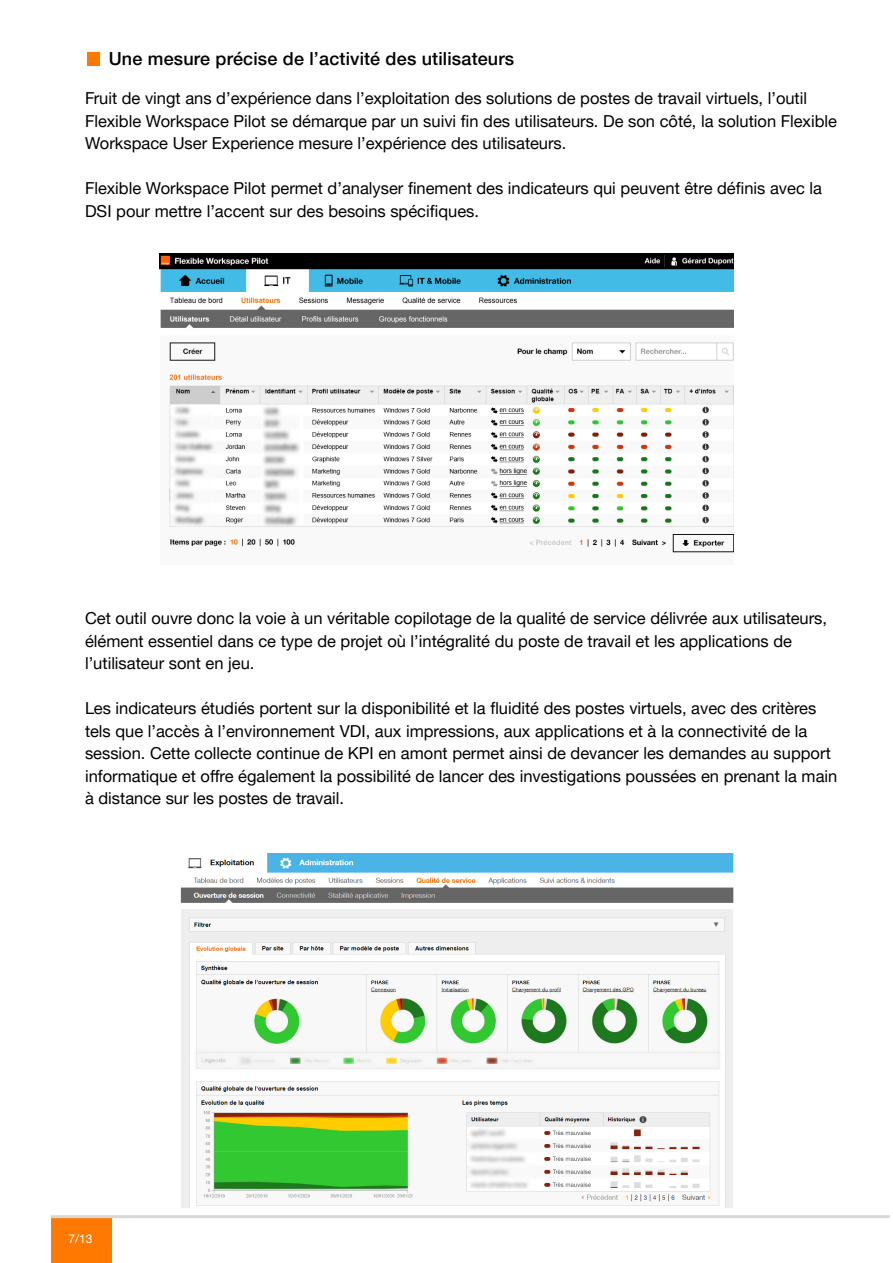
<style>
.page{position:relative;width:893px;height:1263px;background:#fff}
.page>*{position:absolute;margin:0;border:0;box-sizing:border-box;transform-origin:0 0}
.t1{font:500 18px "Helvetica Neue";letter-spacing:.01em;color:#000001}
.t2{font:16.5px/22.5px "Helvetica Neue";color:#000001}
.t3{font:12px "Helvetica Neue";color:#fff}
</style>
<div class="page">
<div style="left:51px;top:1217px;width:60px;height:46px;background:#ff7900"></div>
<hr style="left:51px;top:1215px;width:839px;height:3px;background:#d7d7d7">
<img style="left:159px;top:253px;width:574px;height:300px">
<div style="left:88px;top:52px;width:12px;height:14px;background:#ff7900"></div>
<img style="left:180px;top:853px;width:554px;height:355px">
<p class="t1" style="left:109px;top:48px;width:407px">Une mesure précise de l’activité des utilisateurs</p>
<p class="t2" style="left:85px;top:87px;width:753px">Fruit de vingt ans d’expérience dans l’exploitation des solutions de postes de travail virtuels, l’outil<br>Flexible Workspace Pilot se démarque par un suivi fin des utilisateurs. De son côté, la solution Flexible<br>Workspace User Experience mesure l’expérience des utilisateurs.</p>
<p class="t2" style="left:85px;top:177px;width:738px">Flexible Workspace Pilot permet d’analyser finement des indicateurs qui peuvent être définis avec la<br>DSI pour mettre l’accent sur des besoins spécifiques.</p>
<p class="t2" style="left:85px;top:607px;width:743px">Cet outil ouvre donc la voie à un véritable copilotage de la qualité de service délivrée aux utilisateurs, élément essentiel dans ce type de projet où l’intégralité du poste de travail et les applications de</p>
<p class="t2" style="left:85px;top:652px;width:171px">l’utilisateur sont en jeu.</p>
<p class="t2" style="left:85px;top:697px;width:754px">Les indicateurs étudiés portent sur la disponibilité et la fluidité des postes virtuels, avec des critères tels que l’accès à l’environnement VDI, aux impressions, aux applications et à la connectivité de la session. Cette collecte continue de KPI en amont permet ainsi de devancer les demandes au support informatique et offre également la possibilité de lancer des investigations poussées en prenant la main à distance sur les postes de travail.</p>
<p class="t3" style="left:68px;top:1231px;width:26px">7/13</p>
</div>
